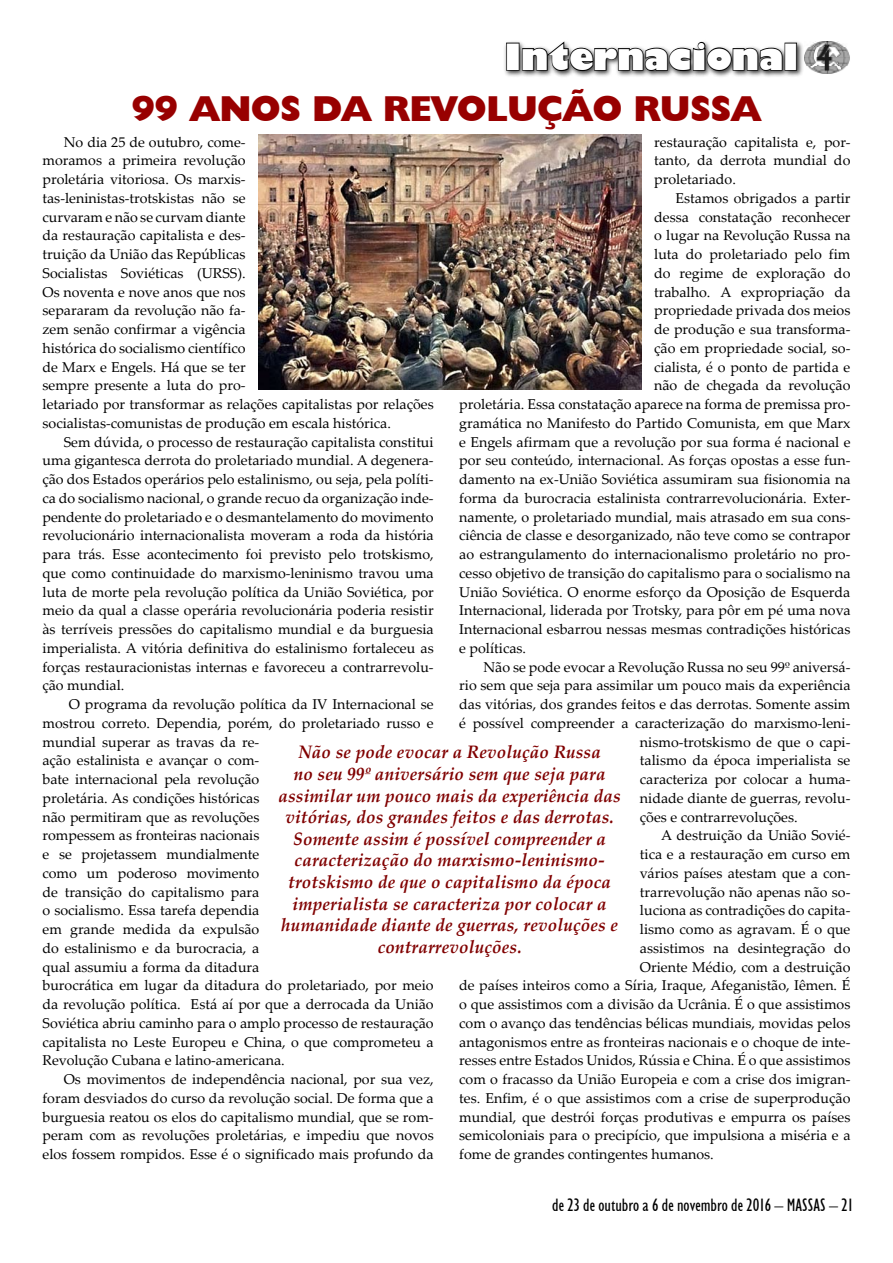
<style>
.page{position:relative;width:893px;height:1263px;background:#fff}
.page>*{position:absolute;margin:0;border:0;box-sizing:border-box;transform-origin:0 0}
.t1{font:800 36px "Humanist 521 BT";color:#980000}
.t2{font:800 36px "Humanist 521 BT";color:#fff}
.t3{font:italic 700 18px/21.6px "Palatino Linotype";letter-spacing:.01em;color:#800000;text-align:center;scale:.95 1}
.t4{font:condensed 18px "Humanist 521 BT";color:#000}
.t5{font:14.25px/18.8px "Palatino Linotype";color:#000;text-align:justify}
</style>
<div class="page">
<img style="left:805px;top:42px;width:45px;height:32px">
<div style="left:503px;top:39px;width:302px;height:40px;background:#000;opacity:.75"></div>
<div style="left:506px;top:43px;width:13px;height:28px;border:2px solid #000"></div>
<svg style="left:521px;top:40px;width:262px;height:32px"></svg>
<div style="left:784px;top:43px;width:13px;height:28px;border:2px solid #000"></div>
<img style="left:258px;top:134px;width:383px;height:255px">
<h1 class="t2" style="left:504px;top:34px;width:295px">Internacional</h1>
<h1 class="t1" style="left:132px;top:87px;width:87px">99 ANOS</h1>
<h1 class="t1" style="left:313px;top:87px;width:172px">DA REVOLU</h1>
<h1 class="t1" style="left:537px;top:87px;width:149px">ÇÃO RUSSA</h1>
<p class="t5" style="left:43px;top:132px;width:393px;text-align:left;text-indent:21px">No dia 25 de outubro, come-<br>moramos a primeira revolução<br>proletária vitoriosa. Os marxis-<br>tas-leninistas-trotskistas não se<br>curvaram e não se curvam diante<br>da restauração capitalista e des-<br>truição da União das Repúblicas<br>Socialistas Soviéticas (URSS).<br>Os noventa e nove anos que nos<br>separaram da revolução não fa-<br>zem senão confirmar a vigência<br>histórica do socialismo científico<br>de Marx e Engels. Há que se ter<br>sempre presente a luta do pro-<br>letariado por transformar as relações capitalistas por relações socialistas-comunistas de produção em escala histórica.</p>
<p class="t5" style="left:43px;top:432px;width:393px;text-indent:21px">Sem dúvida, o processo de restauração capitalista constitui uma gigantesca derrota do proletariado mundial. A degenera&shy;ção dos Estados operários pelo estalinismo, ou seja, pela políti&shy;ca do socialismo nacional, o grande recuo da organização inde&shy;pendente do proletariado e o desmantelamento do movimento revolucionário internacionalista moveram a roda da história para trás. Esse acontecimento foi previsto pelo trotskismo, que como continuidade do marxismo-leninismo travou uma luta de morte pela revolução política da União Soviética, por meio da qual a classe operária revolucionária poderia resistir às terríveis pressões do capitalismo mundial e da burguesia imperialista. A vitória definitiva do estalinismo fortaleceu as forças restauracionistas internas e favoreceu a contrarrevolu&shy;ção mundial.</p>
<p class="t5" style="left:43px;top:694px;width:393px;text-align:left;text-indent:26px">O programa da revolução política da IV Internacional se mostrou correto. Dependia, porém, do proletariado russo e mundial superar as travas da re-<br>ação estalinista e avançar o com-<br>bate internacional pela revolução<br>proletária. As condições históricas<br>não permitiram que as revoluções<br>rompessem as fronteiras nacionais<br>e se projetassem mundialmente<br>como um poderoso movimento<br>de transição do capitalismo para<br>o socialismo. Essa tarefa dependia<br>em grande medida da expulsão<br>do estalinismo e da burocracia, a<br>qual assumiu a forma da ditadura<br>burocrática em lugar da ditadura do proletariado, por meio da revolução política. Está aí por que a derrocada da União Soviética abriu caminho para o amplo processo de restauração capitalista no Leste Europeu e China, o que comprometeu a Revolução Cubana e latino-americana.</p>
<p class="t5" style="left:43px;top:1069px;width:393px;text-indent:21px">Os movimentos de independência nacional, por sua vez, foram desviados do curso da revolução social. De forma que a burguesia reatou os elos do capitalismo mundial, que se rom&shy;peram com as revoluções proletárias, e impediu que novos elos fossem rompidos. Esse é o significado mais profundo da</p>
<p class="t5" style="left:654px;top:132px;width:198px">restauração capitalista e, por&shy;tanto, da derrota mundial do proletariado.</p>
<p class="t5" style="left:675px;top:188px;width:176px">Estamos obrigados a partir</p>
<p class="t5" style="left:654px;top:207px;width:198px">dessa constatação reconhecer</p>
<p class="t5" style="left:654px;top:226px;width:198px">o lugar na Revolução Russa na</p>
<p class="t5" style="left:654px;top:244px;width:198px">luta do proletariado pelo fim</p>
<p class="t5" style="left:654px;top:263px;width:198px">do regime de exploração do</p>
<p class="t5" style="left:654px;top:282px;width:198px">trabalho. A expropriação da</p>
<p class="t5" style="left:654px;top:301px;width:198px">propriedade privada dos meios</p>
<p class="t5" style="left:654px;top:319px;width:198px">de produção e sua transforma-</p>
<p class="t5" style="left:654px;top:338px;width:198px">ção em propriedade social, so-</p>
<p class="t5" style="left:654px;top:357px;width:198px">cialista, é o ponto de partida e</p>
<p class="t5" style="left:654px;top:376px;width:198px">não de chegada da revolução</p>
<p class="t5" style="left:459px;top:394px;width:393px">proletária. Essa constatação aparece na forma de premissa pro-</p>
<p class="t5" style="left:459px;top:413px;width:393px">gramática no Manifesto do Partido Comunista, em que Marx</p>
<p class="t5" style="left:459px;top:432px;width:393px">e Engels afirmam que a revolução por sua forma é nacional e</p>
<p class="t5" style="left:459px;top:451px;width:393px">por seu conteúdo, internacional. As forças opostas a esse fun-</p>
<p class="t5" style="left:459px;top:469px;width:393px">damento na ex-União Soviética assumiram sua fisionomia na</p>
<p class="t5" style="left:459px;top:488px;width:393px">forma da burocracia estalinista contrarrevolucionária. Exter-</p>
<p class="t5" style="left:459px;top:507px;width:393px">namente, o proletariado mundial, mais atrasado em sua cons-</p>
<p class="t5" style="left:459px;top:526px;width:393px">ciência de classe e desorganizado, não teve como se contrapor</p>
<p class="t5" style="left:459px;top:544px;width:393px">ao estrangulamento do internacionalismo proletário no pro-</p>
<p class="t5" style="left:459px;top:563px;width:393px">cesso objetivo de transição do capitalismo para o socialismo na</p>
<p class="t5" style="left:459px;top:582px;width:393px">União Soviética. O enorme esforço da Oposição de Esquerda</p>
<p class="t5" style="left:459px;top:601px;width:393px">Internacional, liderada por Trotsky, para pôr em pé uma nova</p>
<p class="t5" style="left:459px;top:619px;width:393px">Internacional esbarrou nessas mesmas contradições históricas</p>
<p class="t5" style="left:459px;top:638px;width:68px">e políticas.</p>
<p class="t5" style="left:483px;top:657px;width:368px">Não se pode evocar a Revolução Russa no seu 99º aniversá-</p>
<p class="t5" style="left:459px;top:676px;width:393px">rio sem que seja para assimilar um pouco mais da experiência</p>
<p class="t5" style="left:459px;top:694px;width:393px">das vitórias, dos grandes feitos e das derrotas. Somente assim</p>
<p class="t5" style="left:459px;top:713px;width:393px">é possível compreender a caracterização do marxismo-leni-</p>
<p class="t5" style="left:640px;top:732px;width:212px">nismo-trotskismo de que o capi-</p>
<p class="t5" style="left:640px;top:751px;width:212px">talismo da época imperialista se</p>
<p class="t5" style="left:640px;top:769px;width:212px">caracteriza por colocar a huma-</p>
<p class="t5" style="left:640px;top:788px;width:212px">nidade diante de guerras, revolu-</p>
<p class="t5" style="left:640px;top:807px;width:159px">ções e contrarrevoluções.</p>
<p class="t5" style="left:661px;top:826px;width:191px">A destruição da União Sovié-</p>
<p class="t5" style="left:640px;top:844px;width:212px">tica e a restauração em curso em</p>
<p class="t5" style="left:640px;top:863px;width:212px">vários países atestam que a con-</p>
<p class="t5" style="left:640px;top:882px;width:212px">trarrevolução não apenas não so-</p>
<p class="t5" style="left:640px;top:901px;width:212px">luciona as contradições do capita-</p>
<p class="t5" style="left:640px;top:919px;width:212px">lismo como as agravam. É o que</p>
<p class="t5" style="left:640px;top:938px;width:212px">assistimos na desintegração do</p>
<p class="t5" style="left:640px;top:957px;width:212px">Oriente Médio, com a destruição</p>
<p class="t5" style="left:459px;top:976px;width:393px">de países inteiros como a Síria, Iraque, Afeganistão, Iêmen. É</p>
<p class="t5" style="left:459px;top:994px;width:393px">o que assistimos com a divisão da Ucrânia. É o que assistimos</p>
<p class="t5" style="left:459px;top:1013px;width:393px">com o avanço das tendências bélicas mundiais, movidas pelos</p>
<p class="t5" style="left:459px;top:1032px;width:393px">antagonismos entre as fronteiras nacionais e o choque de inte-</p>
<p class="t5" style="left:459px;top:1051px;width:393px">resses entre Estados Unidos, Rússia e China. É o que assistimos</p>
<p class="t5" style="left:459px;top:1069px;width:393px">com o fracasso da União Europeia e com a crise dos imigran-</p>
<p class="t5" style="left:459px;top:1088px;width:393px">tes. Enfim, é o que assistimos com a crise de superprodução</p>
<p class="t5" style="left:459px;top:1107px;width:393px">mundial, que destrói forças produtivas e empurra os países</p>
<p class="t5" style="left:459px;top:1126px;width:393px">semicoloniais para o precipício, que impulsiona a miséria e a</p>
<p class="t5" style="left:459px;top:1144px;width:256px">fome de grandes contingentes humanos.</p>
<p class="t3" style="left:278px;top:741px;width:362px">Não se pode evocar a Revolução Russa<br>no seu 99º aniversário sem que seja para assimilar um pouco mais da experiência das vitórias, dos grandes feitos e das derrotas.<br>Somente assim é possível compreender a caracterização do marxismo-leninismo&shy;trotskismo de que o capitalismo da época imperialista se caracteriza por colocar a humanidade diante de guerras, revoluções e contrarrevoluções.</p>
<p class="t4" style="left:552px;top:1194px;width:302px">de 23 de outubro a 6 de novembro de 2016 – MASSAS – 21</p>
</div>
